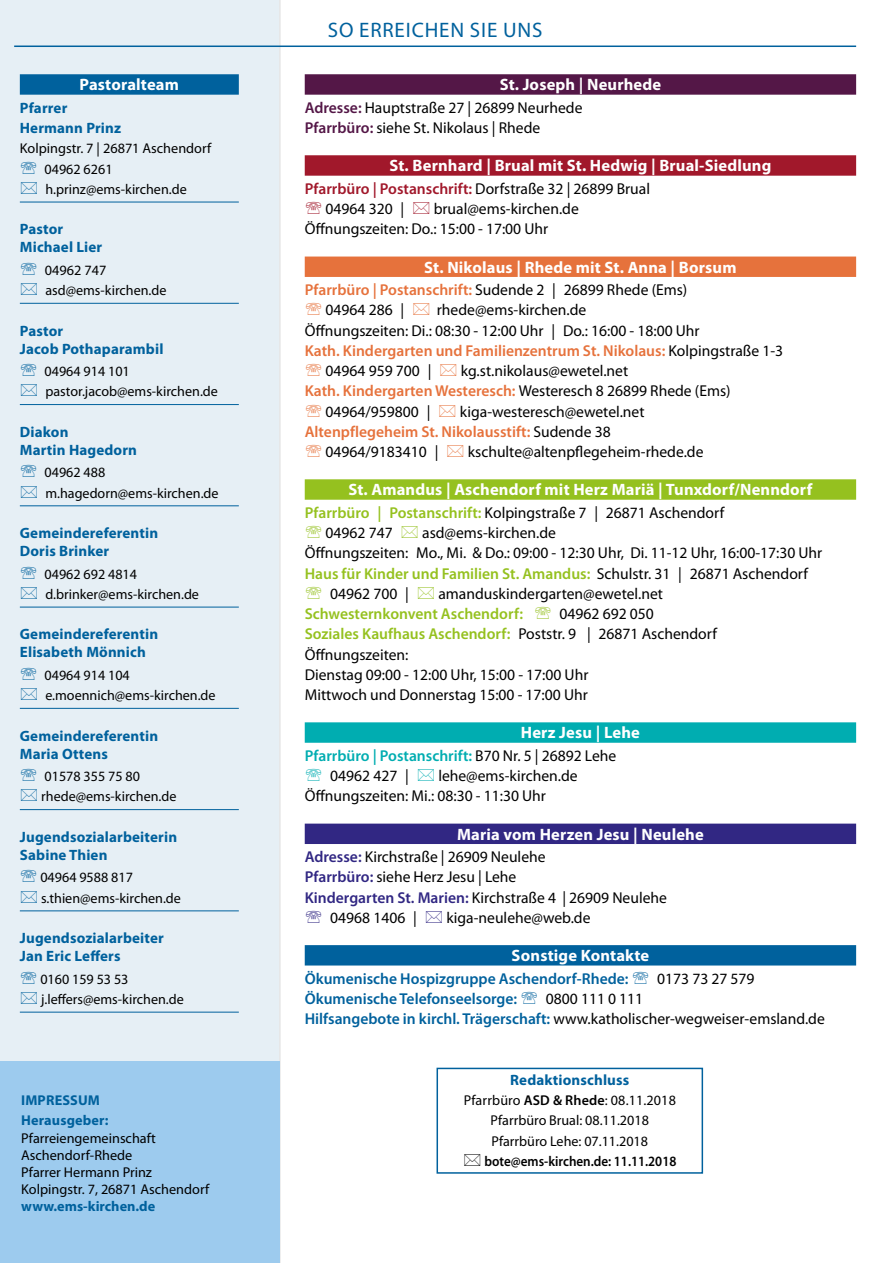
<style>
.page{position:relative;width:893px;height:1263px;background:#fff}
.page>*{position:absolute;margin:0;border:0;box-sizing:border-box;transform-origin:0 0}
.t1{font:21px "Myriad Pro";letter-spacing:.04em;color:#00619d}
.t2{font:700 16.5px "Myriad Pro";letter-spacing:.01em;color:#fff}
.t3{font:15.75px/20.2px "Myriad Pro";color:#000}
.t4{font:600 15.75px "Myriad Pro";color:#e6723c}
.t5{font:600 15.75px "Myriad Pro";color:#95c11f}
.t6{font:600 15.75px "Myriad Pro";color:#00619d}
.t7{font:700 15px/18px "Myriad Pro";letter-spacing:.01em;color:#00619d}
.t8{font:14.25px/20.2px "Myriad Pro";color:#000}
.t9{font:700 14.25px/20.2px "Myriad Pro";letter-spacing:.01em;color:#00619d}
.t10{font:600 14.25px "Myriad Pro";color:#000;scale:.92 1}
.s1{font-weight:600;color:#541747}
.s2{font-weight:600;color:#a1182b}
.s3{font-weight:600;color:#e6723c}
.s4{font-weight:400;color:#000}
.s5{font-weight:600;color:#95c11f}
.s6{font-weight:600;color:#00adb1}
.s7{font-weight:600;color:#312783}
.s8{font-weight:600;color:#00619d}
.s9{font-weight:600}
</style>
<div class="page">
<div style="left:0;top:0;width:281px;height:1263px;background:#e6eff5"></div>
<div style="left:20px;top:74px;width:219px;height:21px;background:#00619d"></div>
<hr style="left:20px;top:202px;width:219px;height:1px;background:#00619d">
<hr style="left:20px;top:303px;width:219px;height:1px;background:#00619d">
<hr style="left:20px;top:404px;width:219px;height:1px;background:#00619d">
<hr style="left:20px;top:505px;width:219px;height:1px;background:#00619d">
<hr style="left:20px;top:607px;width:219px;height:1px;background:#00619d">
<hr style="left:20px;top:708px;width:219px;height:1px;background:#00619d">
<hr style="left:20px;top:809px;width:219px;height:1px;background:#00619d">
<hr style="left:20px;top:910px;width:219px;height:1px;background:#00619d">
<hr style="left:20px;top:1012px;width:219px;height:1px;background:#00619d">
<div style="left:305px;top:74px;width:551px;height:21px;background:#541747"></div>
<div style="left:305px;top:155px;width:551px;height:21px;background:#a1182b"></div>
<div style="left:305px;top:257px;width:551px;height:20px;background:#e6723c"></div>
<div style="left:305px;top:479px;width:551px;height:21px;background:#95c11f"></div>
<div style="left:305px;top:722px;width:551px;height:21px;background:#00adb1"></div>
<div style="left:305px;top:824px;width:551px;height:20px;background:#312783"></div>
<div style="left:305px;top:945px;width:551px;height:20px;background:#00619d"></div>
<div style="left:0;top:1061px;width:279px;height:202px;background:#9dcbee"></div>
<hr style="left:14px;top:46px;width:842px;height:1px;background:#00619d">
<div style="left:436px;top:1068px;width:267px;height:106px;border:2px solid #00619d"></div>
<svg style="left:21px;top:161px;width:15px;height:13px"></svg>
<svg style="left:21px;top:182px;width:16px;height:12px"></svg>
<svg style="left:21px;top:262px;width:15px;height:13px"></svg>
<svg style="left:21px;top:283px;width:16px;height:12px"></svg>
<svg style="left:21px;top:364px;width:15px;height:12px"></svg>
<svg style="left:21px;top:384px;width:16px;height:12px"></svg>
<svg style="left:21px;top:465px;width:15px;height:12px"></svg>
<svg style="left:21px;top:485px;width:16px;height:13px"></svg>
<svg style="left:21px;top:566px;width:15px;height:13px"></svg>
<svg style="left:21px;top:587px;width:16px;height:12px"></svg>
<svg style="left:21px;top:667px;width:15px;height:13px"></svg>
<svg style="left:21px;top:688px;width:16px;height:12px"></svg>
<svg style="left:21px;top:769px;width:15px;height:12px"></svg>
<svg style="left:21px;top:789px;width:16px;height:12px"></svg>
<svg style="left:21px;top:870px;width:15px;height:12px"></svg>
<svg style="left:21px;top:890px;width:16px;height:13px"></svg>
<svg style="left:21px;top:971px;width:15px;height:13px"></svg>
<svg style="left:21px;top:992px;width:16px;height:12px"></svg>
<p class="t2" style="left:80px;top:74px;width:101px">Pastoralteam</p>
<p class="t7" style="left:20px;top:97px;width:103px;line-height:20.2px">Pfarrer<br>Hermann Prinz</p>
<p class="t8" style="left:45px;top:138px;width:168px;text-indent:-25px">Kolpingstr. 7 | 26871 Aschendorf<br>04962 6261 h.prinz@ems-kirchen.de</p>
<p class="t7" style="left:20px;top:220px;width:84px">Pastor<br>Michael Lier</p>
<p class="t8" style="left:45px;top:260px;width:123px">04962 747 asd@ems-kirchen.de</p>
<p class="t7" style="left:20px;top:321px;width:145px">Pastor<br>Jacob Pothaparambil</p>
<p class="t8" style="left:45px;top:361px;width:175px">04964 914 101 pastor.jacob@ems-kirchen.de</p>
<p class="t7" style="left:20px;top:422px;width:119px">Diakon<br>Martin Hagedorn</p>
<p class="t8" style="left:45px;top:462px;width:176px">04962 488 m.hagedorn@ems-kirchen.de</p>
<p class="t7" style="left:20px;top:523px;width:140px">Gemeindereferentin<br>Doris Brinker</p>
<p class="t8" style="left:45px;top:563px;width:156px">04962 692 4814 d.brinker@ems-kirchen.de</p>
<p class="t7" style="left:20px;top:625px;width:140px">Gemeindereferentin<br>Elisabeth Mönnich</p>
<p class="t8" style="left:45px;top:665px;width:173px">04964 914 104 e.moennich@ems-kirchen.de</p>
<p class="t7" style="left:20px;top:726px;width:140px">Gemeindereferentin<br>Maria Ottens</p>
<p class="t8" style="left:41px;top:766px;width:137px">01578 355 75 80 rhede@ems-kirchen.de</p>
<p class="t7" style="left:20px;top:827px;width:159px">Jugendsozialarbeiterin<br>Sabine Thien</p>
<p class="t8" style="left:40px;top:867px;width:142px">04964 9588 817 s.thien@ems-kirchen.de</p>
<p class="t7" style="left:20px;top:928px;width:146px">Jugendsozialarbeiter<br>Jan Eric Leffers</p>
<p class="t8" style="left:40px;top:968px;width:145px">0160 159 53 53 j.leffers@ems-kirchen.de</p>
<p class="t9" style="left:21px;top:1090px;width:89px">IMPRESSUM<br>Herausgeber:</p>
<p class="t8" style="left:21px;top:1129px;width:190px;line-height:17.1px">Pfarreiengemeinschaft<br>Aschendorf-Rhede<br>Pfarrer Hermann Prinz<br>Kolpingstr. 7, 26871 Aschendorf</p>
<p class="t9" style="left:21px;top:1195px;width:136px">www.ems-kirchen.de</p>
<h1 class="t1" style="left:328px;top:17px;width:216px">SO ERREICHEN SIE UNS</h1>
<p class="t2" style="left:500px;top:74px;width:163px">St. Joseph | Neurhede</p>
<p class="t3" style="left:305px;top:97px;width:279px"><span class="s1">Adresse:</span> Hauptstraße 27 | 26899 Neurhede<br><span class="s1">Pfarrbüro:</span> siehe St. Nikolaus | Rhede</p>
<p class="t2" style="left:390px;top:155px;width:383px">St. Bernhard | Brual mit St. Hedwig | Brual-Siedlung</p>
<p class="t3" style="left:326px;top:178px;width:326px;text-indent:-21px"><span class="s2">Pfarrbüro | Postanschrift:</span> Dorfstraße 32 | 26899 Brual<br>04964 320 |</p>
<p class="t3" style="left:305px;top:198px;width:276px;text-indent:129px">brual@ems-kirchen.de<br>Öffnungszeiten: Do.: 15:00 - 17:00 Uhr</p>
<p class="t2" style="left:424px;top:256px;width:314px">St. Nikolaus | Rhede mit St. Anna | Borsum</p>
<p class="t3" style="left:326px;top:279px;width:363px;text-indent:-21px"><span class="s3">Pfarrbüro | Postanschrift:</span> Sudende 2 | 26899 Rhede (Ems)<br>04964 286 |</p>
<p class="t3" style="left:437px;top:300px;width:151px">rhede@ems-kirchen.de</p>
<p class="t3" style="left:305px;top:320px;width:396px">Öffnungszeiten: Di.: 08:30 - 12:00 Uhr | Do.: 16:00 - 18:00 Uhr</p>
<p class="t4" style="left:305px;top:340px;width:480px">Kath. Kindergarten und Familienzentrum St. Nikolaus: <span class="s4">Kolpingstraße 1-3</span></p>
<p class="t3" style="left:326px;top:360px;width:107px">04964 959 700 |</p>
<p class="t3" style="left:461px;top:360px;width:169px">kg.st.nikolaus@ewetel.net</p>
<p class="t4" style="left:305px;top:381px;width:427px">Kath. Kindergarten Westeresch: <span class="s4">Westeresch 8 26899 Rhede (Ems)</span></p>
<p class="t3" style="left:326px;top:401px;width:106px">04964/959800 |</p>
<p class="t3" style="left:460px;top:401px;width:186px">kiga-westeresch@ewetel.net</p>
<p class="t4" style="left:305px;top:421px;width:307px">Altenpflegeheim St. Nikolausstift: <span class="s4">Sudende 38</span></p>
<p class="t3" style="left:326px;top:441px;width:114px">04964/9183410 |</p>
<p class="t3" style="left:468px;top:441px;width:237px">kschulte@altenpflegeheim-rhede.de</p>
<p class="t2" style="left:348px;top:479px;width:466px">St. Amandus | Aschendorf mit Herz Mariä | Tunxdorf/Nenndorf</p>
<p class="t3" style="left:326px;top:502px;width:400px;text-indent:-21px"><span class="s5">Pfarrbüro | Postanschrift:</span> Kolpingstraße 7 | 26871 Aschendorf<br>04962 747</p>
<p class="t3" style="left:422px;top:522px;width:135px">asd@ems-kirchen.de</p>
<p class="t3" style="left:305px;top:543px;width:519px">Öffnungszeiten: Mo., Mi. &amp; Do.: 09:00 - 12:30 Uhr, Di. 11-12 Uhr, 16:00-17:30 Uhr</p>
<p class="t5" style="left:305px;top:563px;width:505px">Haus für Kinder und Familien St. Amandus: <span class="s4">Schulstr. 31 | 26871 Aschendorf</span></p>
<p class="t3" style="left:330px;top:583px;width:80px">04962 700 |</p>
<p class="t3" style="left:438px;top:583px;width:226px">amanduskindergarten@ewetel.net</p>
<p class="t5" style="left:305px;top:604px;width:220px">Schwesternkonvent Aschendorf:</p>
<p class="t3" style="left:305px;top:603px;width:414px;text-indent:255px">04962 692 050<br><span class="s5">Soziales Kaufhaus Aschendorf:</span> Poststr. 9 | 26871 Aschendorf Öffnungszeiten:<br>Dienstag 09:00 - 12:00 Uhr, 15:00 - 17:00 Uhr<br>Mittwoch und Donnerstag 15:00 - 17:00 Uhr</p>
<p class="t2" style="left:521px;top:722px;width:120px">Herz Jesu | Lehe</p>
<p class="t3" style="left:330px;top:745px;width:288px;text-indent:-26px"><span class="s6">Pfarrbüro | Postanschrift:</span> B70 Nr. 5 | 26892 Lehe<br>04962 427 |</p>
<p class="t3" style="left:305px;top:765px;width:274px;text-indent:134px">lehe@ems-kirchen.de<br>Öffnungszeiten: Mi.: 08:30 - 11:30 Uhr</p>
<p class="t2" style="left:457px;top:823px;width:248px">Maria vom Herzen Jesu | Neulehe</p>
<p class="t3" style="left:305px;top:846px;width:242px"><span class="s7">Adresse:</span> Kirchstraße | 26909 Neulehe</p>
<p class="t3" style="left:305px;top:867px;width:213px"><span class="s7">Pfarrbüro:</span> siehe Herz Jesu | Lehe</p>
<p class="t3" style="left:305px;top:887px;width:364px"><span class="s7">Kindergarten St. Marien:</span> Kirchstraße 4 | 26909 Neulehe</p>
<p class="t3" style="left:330px;top:907px;width:88px">04968 1406 |</p>
<p class="t3" style="left:446px;top:907px;width:146px">kiga-neulehe@web.de</p>
<p class="t2" style="left:512px;top:945px;width:139px">Sonstige Kontakte</p>
<p class="t6" style="left:305px;top:968px;width:325px">Ökumenische Hospizgruppe Aschendorf-Rhede:</p>
<p class="t3" style="left:657px;top:968px;width:99px">0173 73 27 579</p>
<p class="t6" style="left:305px;top:988px;width:214px">Ökumenische Telefonseelsorge:</p>
<p class="t3" style="left:305px;top:988px;width:522px;text-indent:241px">0800 111 0 111<br><span class="s8">Hilfsangebote in kirchl. Trägerschaft:</span> www.katholischer-wegweiser-emsland.de</p>
<p class="t7" style="left:510px;top:1070px;width:121px">Redaktionschluss</p>
<p class="t8" style="left:464px;top:1090px;width:214px;text-align:center">Pfarrbüro <span class="s9">ASD &amp; Rhede</span>: 08.11.2018<br>Pfarrbüro Brual: 08.11.2018<br>Pfarrbüro Lehe: 07.11.2018</p>
<p class="t10" style="left:485px;top:1152px;width:210px">bote@ems-kirchen.de: 11.11.2018</p>
</div>
